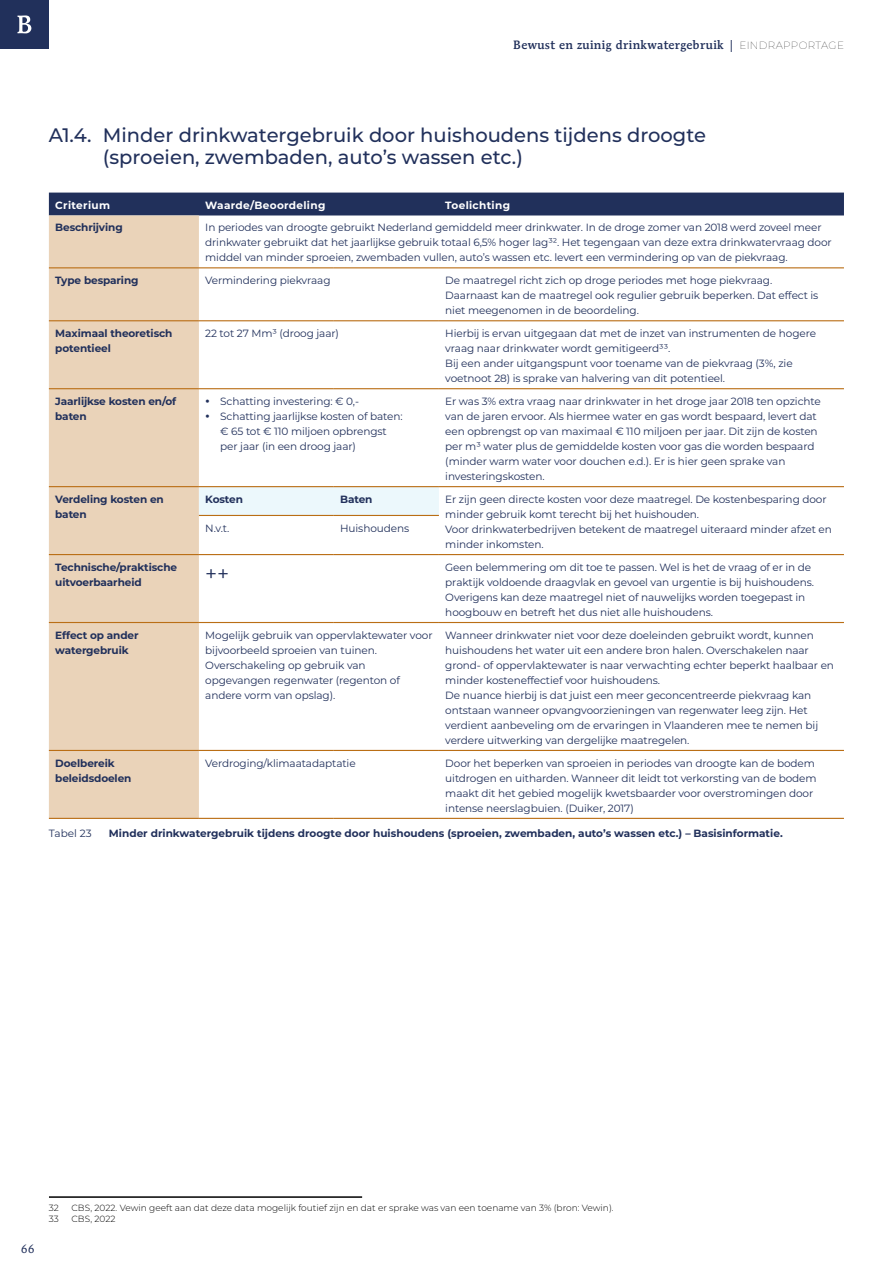
<style>
.page{position:relative;width:893px;height:1263px;background:#fff}
.page>*{position:absolute;margin:0;border:0;box-sizing:border-box;transform-origin:0 0}
.PlusMin{font:21px "Montserrat";color:#21305b}
.Kop_2_bijlagen{font:500 19.5px/22.5px "Montserrat";color:#21305b}
.t1{font:500 12px "Mendoza Roman Std";letter-spacing:.03em;color:#21305b}
.t2{font:12px "Mendoza Roman Std";color:#21305b}
.Tabel_inhoudscel_zon{font:10.5px/15px "Montserrat";letter-spacing:-.01em;color:#21305b}
.Tabel_subkopje_links{font:700 10.5px/15px "Montserrat";letter-spacing:-.01em;color:#21305b}
.Figuurtitel{font:700 10.5px "Montserrat";color:#21305b}
.Tabel_kopcel_boven{font:700 10.5px "Montserrat";letter-spacing:.03em;color:#fff}
.Figuurtitel-2{font:10.5px "Montserrat";color:#21305b}
.Voettekst_met_lijn{font:300 9px "Montserrat";color:#000}
.Voettekst{font:300 9px "Montserrat";color:#000}
.s1{font-family:"Montserrat";font-weight:100;font-size:10.5px;color:#000}
</style>
<div class="page">
<div style="left:0;top:0;width:49px;height:49px;background:#21305b"></div>
<svg style="left:17px;top:15px;width:14px;height:18px"></svg>
<div style="left:49px;top:193px;width:795px;height:22px;background:#21305b"></div>
<div style="left:49px;top:215px;width:150px;height:603px;background:#ead3b9"></div>
<svg style="left:199px;top:487px;width:240px;height:28px;background:#ebf6f9"></svg>
<hr style="left:49px;top:267px;width:150px;height:1px;background:#ba6e15">
<hr style="left:199px;top:267px;width:135px;height:1px;background:#ba6e15">
<hr style="left:334px;top:267px;width:105px;height:1px;background:#ba6e15">
<hr style="left:439px;top:267px;width:405px;height:1px;background:#ba6e15">
<hr style="left:49px;top:320px;width:150px;height:1px;background:#ba6e15">
<hr style="left:199px;top:320px;width:135px;height:1px;background:#ba6e15">
<hr style="left:334px;top:320px;width:105px;height:1px;background:#ba6e15">
<hr style="left:439px;top:320px;width:405px;height:1px;background:#ba6e15">
<hr style="left:49px;top:388px;width:150px;height:1px;background:#ba6e15">
<hr style="left:199px;top:388px;width:135px;height:1px;background:#ba6e15">
<hr style="left:334px;top:388px;width:105px;height:1px;background:#ba6e15">
<hr style="left:439px;top:388px;width:405px;height:1px;background:#ba6e15">
<hr style="left:49px;top:486px;width:150px;height:1px;background:#ba6e15">
<hr style="left:199px;top:486px;width:135px;height:1px;background:#ba6e15">
<hr style="left:334px;top:486px;width:105px;height:1px;background:#ba6e15">
<hr style="left:439px;top:486px;width:405px;height:1px;background:#ba6e15">
<hr style="left:199px;top:515px;width:135px;height:1px;background:#ba6e15">
<hr style="left:334px;top:515px;width:105px;height:1px;background:#ba6e15">
<hr style="left:49px;top:554px;width:150px;height:1px;background:#ba6e15">
<hr style="left:199px;top:554px;width:135px;height:1px;background:#ba6e15">
<hr style="left:334px;top:554px;width:105px;height:1px;background:#ba6e15">
<hr style="left:439px;top:554px;width:405px;height:1px;background:#ba6e15">
<hr style="left:49px;top:622px;width:150px;height:1px;background:#ba6e15">
<hr style="left:199px;top:622px;width:135px;height:1px;background:#ba6e15">
<hr style="left:334px;top:622px;width:105px;height:1px;background:#ba6e15">
<hr style="left:439px;top:622px;width:405px;height:1px;background:#ba6e15">
<hr style="left:49px;top:750px;width:150px;height:1px;background:#ba6e15">
<hr style="left:199px;top:750px;width:135px;height:1px;background:#ba6e15">
<hr style="left:334px;top:750px;width:105px;height:1px;background:#ba6e15">
<hr style="left:439px;top:750px;width:405px;height:1px;background:#ba6e15">
<hr style="left:199px;top:818px;width:135px;height:1px;background:#ba6e15">
<hr style="left:334px;top:818px;width:105px;height:1px;background:#ba6e15">
<hr style="left:439px;top:818px;width:405px;height:1px;background:#ba6e15">
<hr style="left:49px;top:818px;width:150px;height:1px;background:#ba6e15">
<hr style="left:49px;top:1196px;width:313px;height:2px;background:#000">
<p class="t1" style="left:513px;top:37px;width:332px">Bewust en zuinig drinkwatergebruik | <span class="s1">EINDRAPPORTAGE</span></p>
<h2 class="Kop_2_bijlagen" style="left:103px;top:123px;width:605px;text-indent:-54px">A1.4. Minder drinkwatergebruik door huishoudens tijdens droogte (sproeien, zwembaden, auto’s wassen etc.)</h2>
<p class="Tabel_kopcel_boven" style="left:55px;top:198px;width:56px">Criterium</p>
<p class="Tabel_kopcel_boven" style="left:205px;top:198px;width:122px">Waarde/Beoordeling</p>
<p class="Tabel_kopcel_boven" style="left:445px;top:198px;width:66px">Toelichting</p>
<p class="Tabel_subkopje_links" style="left:55px;top:220px;width:69px">Beschrijving</p>
<p class="Tabel_inhoudscel_zon" style="left:205px;top:220px;width:628px">In periodes van droogte gebruikt Nederland gemiddeld meer drinkwater. In de droge zomer van 2018 werd zoveel meer drinkwater gebruikt dat het jaarlijkse gebruik totaal 6,5% hoger lag32. Het tegengaan van deze extra drinkwatervraag door middel van minder sproeien, zwembaden vullen, auto’s wassen etc. levert een vermindering op van de piekvraag.</p>
<p class="Tabel_subkopje_links" style="left:55px;top:273px;width:85px">Type besparing</p>
<p class="Tabel_inhoudscel_zon" style="left:205px;top:273px;width:127px">Vermindering piekvraag</p>
<p class="Tabel_inhoudscel_zon" style="left:445px;top:273px;width:328px">De maatregel richt zich op droge periodes met hoge piekvraag.</p>
<p class="Tabel_inhoudscel_zon" style="left:445px;top:288px;width:375px">Daarnaast kan de maatregel ook regulier gebruik beperken. Dat effect is niet meegenomen in de beoordeling.</p>
<p class="Tabel_subkopje_links" style="left:55px;top:326px;width:119px">Maximaal theoretisch potentieel</p>
<p class="Tabel_inhoudscel_zon" style="left:205px;top:326px;width:135px">22 tot 27 Mm3 (droog jaar)</p>
<p class="Tabel_inhoudscel_zon" style="left:445px;top:326px;width:372px">Hierbij is ervan uitgegaan dat met de inzet van instrumenten de hogere vraag naar drinkwater wordt gemitigeerd33.</p>
<p class="Tabel_inhoudscel_zon" style="left:445px;top:356px;width:349px">Bij een ander uitgangspunt voor toename van de piekvraag (3%, zie voetnoot 28) is sprake van halvering van dit potentieel.</p>
<p class="Tabel_subkopje_links" style="left:55px;top:393px;width:122px">Jaarlijkse kosten en/of baten</p>
<p class="Tabel_inhoudscel_zon" style="left:220px;top:394px;width:140px">Schatting investering: € 0,-</p>
<p class="Tabel_inhoudscel_zon" style="left:445px;top:394px;width:377px">Er was 3% extra vraag naar drinkwater in het droge jaar 2018 ten opzichte van de jaren ervoor. Als hiermee water en gas wordt bespaard, levert dat een opbrengst op van maximaal € 110 miljoen per jaar. Dit zijn de kosten per m3 water plus de gemiddelde kosten voor gas die worden bespaard (minder warm water voor douchen e.d.). Er is hier geen sprake van investeringskosten.</p>
<p class="Tabel_inhoudscel_zon" style="left:220px;top:409px;width:184px">Schatting jaarlijkse kosten of baten: € 65 tot € 110 miljoen opbrengst per jaar (in een droog jaar)</p>
<p class="Tabel_subkopje_links" style="left:55px;top:491px;width:110px">Verdeling kosten en baten</p>
<p class="Tabel_subkopje_links" style="left:205px;top:491px;width:39px">Kosten</p>
<p class="Tabel_subkopje_links" style="left:340px;top:491px;width:34px">Baten</p>
<p class="Tabel_inhoudscel_zon" style="left:445px;top:492px;width:383px">Er zijn geen directe kosten voor deze maatregel. De kostenbesparing door minder gebruik komt terecht bij het huishouden.</p>
<p class="Tabel_inhoudscel_zon" style="left:445px;top:522px;width:388px">Voor drinkwaterbedrijven betekent de maatregel uiteraard minder afzet en minder inkomsten.</p>
<p class="Tabel_inhoudscel_zon" style="left:205px;top:520px;width:25px">N.v.t.</p>
<p class="Tabel_inhoudscel_zon" style="left:340px;top:520px;width:70px">Huishoudens</p>
<p class="Tabel_subkopje_links" style="left:55px;top:559px;width:123px">Technische/praktische uitvoerbaarheid</p>
<p class="PlusMin" style="left:205px;top:559px;width:25px">++</p>
<p class="Tabel_inhoudscel_zon" style="left:445px;top:559px;width:370px">Geen belemmering om dit toe te passen. Wel is het de vraag of er in de praktijk voldoende draagvlak en gevoel van urgentie is bij huishoudens.</p>
<p class="Tabel_inhoudscel_zon" style="left:445px;top:589px;width:362px">Overigens kan deze maatregel niet of nauwelijks worden toegepast in hoogbouw en betreft het dus niet alle huishoudens.</p>
<p class="Tabel_subkopje_links" style="left:55px;top:627px;width:85px">Effect op ander watergebruik</p>
<p class="Tabel_inhoudscel_zon" style="left:205px;top:627px;width:229px">Mogelijk gebruik van oppervlaktewater voor bijvoorbeeld sproeien van tuinen.</p>
<p class="Tabel_inhoudscel_zon" style="left:205px;top:657px;width:196px">Overschakeling op gebruik van opgevangen regenwater (regenton of andere vorm van opslag).</p>
<p class="Tabel_inhoudscel_zon" style="left:445px;top:627px;width:390px">Wanneer drinkwater niet voor deze doeleinden gebruikt wordt, kunnen huishoudens het water uit een andere bron halen. Overschakelen naar grond- of oppervlaktewater is naar verwachting echter beperkt haalbaar en minder kosteneffectief voor huishoudens.</p>
<p class="Tabel_inhoudscel_zon" style="left:445px;top:687px;width:374px">De nuance hierbij is dat juist een meer geconcentreerde piekvraag kan ontstaan wanneer opvangvoorzieningen van regenwater leeg zijn. Het verdient aanbeveling om de ervaringen in Vlaanderen mee te nemen bij verdere uitwerking van dergelijke maatregelen.</p>
<p class="Tabel_subkopje_links" style="left:55px;top:755px;width:78px">Doelbereik beleidsdoelen</p>
<p class="Tabel_inhoudscel_zon" style="left:205px;top:755px;width:152px">Verdroging/klimaatadaptatie</p>
<p class="Tabel_inhoudscel_zon" style="left:445px;top:755px;width:373px">Door het beperken van sproeien in periodes van droogte kan de bodem uitdrogen en uitharden. Wanneer dit leidt tot verkorsting van de bodem maakt dit het gebied mogelijk kwetsbaarder voor overstromingen door intense neerslagbuien. (Duiker, 2017)</p>
<p class="Figuurtitel-2" style="left:49px;top:826px;width:43px">Tabel 23</p>
<p class="Figuurtitel" style="left:109px;top:825px;width:675px">Minder drinkwatergebruik tijdens droogte door huishoudens (sproeien, zwembaden, auto’s wassen etc.) – Basisinformatie.</p>
<p class="t2" style="left:21px;top:1241px;width:16px">66</p>
<p class="Voettekst_met_lijn" style="left:49px;top:1202px;width:12px">32</p>
<p class="Voettekst_met_lijn" style="left:71px;top:1202px;width:544px">CBS, 2022. Vewin geeft aan dat deze data mogelijk foutief zijn en dat er sprake was van een toename van 3% (bron: Vewin).</p>
<p class="Voettekst" style="left:49px;top:1213px;width:11px">33</p>
<p class="Voettekst" style="left:71px;top:1213px;width:46px">CBS, 2022</p>
</div>
